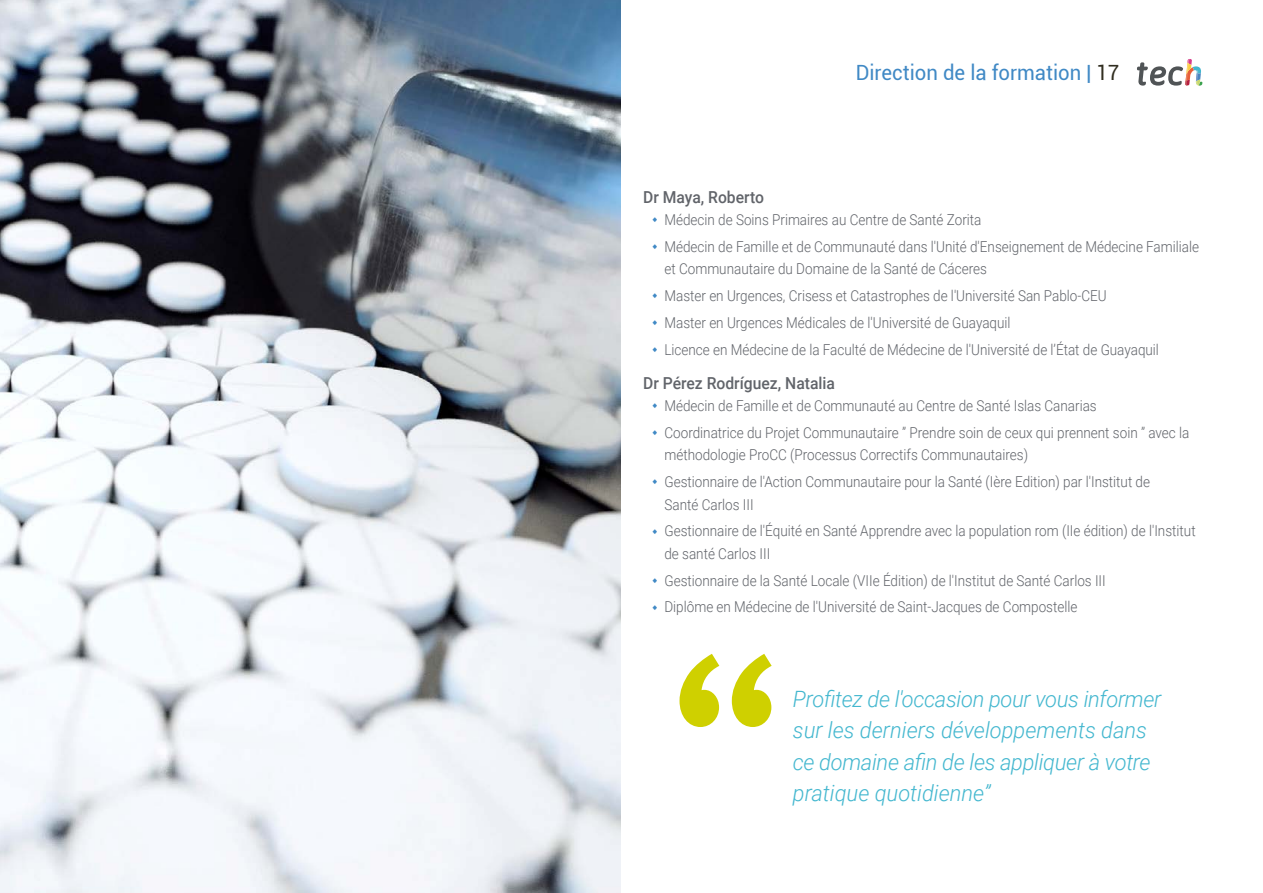
<style>
.page{position:relative;width:1263px;height:893px;background:#fff}
.page>*{position:absolute;margin:0;border:0;box-sizing:border-box;transform-origin:0 0}
.t1{font:italic 300 22.5px/31.5px "Roboto";letter-spacing:-.015em;color:#43b7cf}
.t2{font:21px "Roboto";color:#4089c5}
.t3{font:500 16.5px "Roboto";color:#61646a;scale:.95 1}
.t4{font:300 15px/26.7px "Roboto";color:#61646a;scale:.9 1}
.s1{color:#312e20}
</style>
<div class="page">
<img style="left:0;top:0;width:621px;height:893px">
<svg style="left:679px;top:654px;width:93px;height:73px"></svg>
<svg style="left:1137px;top:59px;width:65px;height:27px"></svg>
<h2 class="t2" style="left:856px;top:57px;width:265px">Direction de la formation | <span class="s1">17</span></h2>
<p class="t3" style="left:643px;top:185px;width:129px">Dr Maya, Roberto</p>
<p class="t4" style="left:664px;top:206px;width:596px">Médecin de Soins Primaires au Centre de Santé Zorita<br>Médecin de Famille et de Communauté dans l'Unité d'Enseignement de Médecine Familiale</p>
<p class="t4" style="left:664px;top:255px;width:551px">et Communautaire du Domaine de la Santé de Cáceres<br>Master en Urgences, Crisess et Catastrophes de l'Université San Pablo-CEU<br>Master en Urgences Médicales de l'Université de Guayaquil<br>Licence en Médecine de la Faculté de Médecine de l'Université de l’État de Guayaquil</p>
<p class="t3" style="left:643px;top:371px;width:203px">Dr Pérez Rodríguez, Natalia</p>
<p class="t4" style="left:664px;top:392px;width:585px">Médecin de Famille et de Communauté au Centre de Santé Islas Canarias<br>Coordinatrice du Projet Communautaire ” Prendre soin de ceux qui prennent soin ” avec la</p>
<p class="t4" style="left:664px;top:441px;width:541px">méthodologie ProCC (Processus Correctifs Communautaires)<br>Gestionnaire de l'Action Communautaire pour la Santé (Ière Edition) par l'Institut de</p>
<p class="t4" style="left:664px;top:490px;width:592px">Santé Carlos III<br>Gestionnaire de l'Équité en Santé Apprendre avec la population rom (IIe édition) de l'Institut</p>
<p class="t4" style="left:664px;top:540px;width:492px">de santé Carlos III<br>Gestionnaire de la Santé Locale (VIIe Édition) de l'Institut de Santé Carlos III<br>Diplôme en Médecine de l'Université de Saint-Jacques de Compostelle</p>
<h1 class="t1" style="left:793px;top:682px;width:370px">Profitez de l'occasion pour vous informer sur les derniers développements dans ce domaine afin de les appliquer à votre pratique quotidienne”</h1>
</div>
